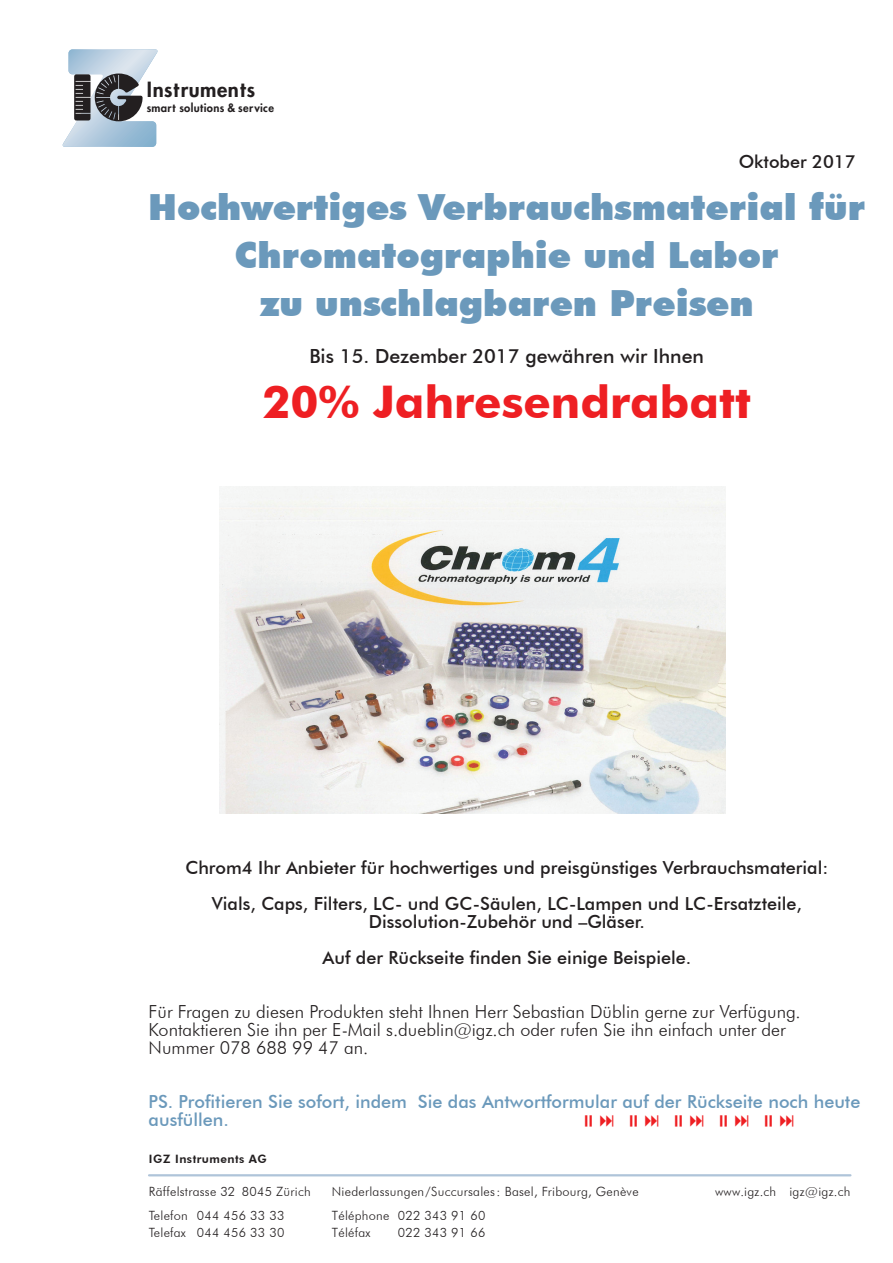
<style>
.page{position:relative;width:893px;height:1263px;background:#fff}
.page>*{position:absolute;margin:0;border:0;box-sizing:border-box;transform-origin:0 0}
.t1{font:700 45px "Futura BT";color:#ee1f23}
.t2{font:900 36px/48px "Futura BT";color:#6b99bb;text-align:center}
.t3{font:800 20.4px "Futura";letter-spacing:.04em;color:#231f20}
.t4{font:500 19.5px "Futura BT";color:#231f20}
.t5{font:500 18px/36px "Futura BT";color:#231f20;text-align:center}
.t6{font:300 18px/18px "Futura BT";color:#231f20}
.t7{font:500 18px/18px "Futura BT";color:#6b99bb}
.t8{font:300 12.75px "Futura BT";letter-spacing:.02em;color:#231f20}
.t9{font:800 11.55px "Futura BT";letter-spacing:.04em;color:#231f20}
.t10{font:800 11.25px "Futura";letter-spacing:.03em;color:#231f20}
</style>
<div class="page">
<svg style="left:62px;top:49px;width:96px;height:98px"></svg>
<hr style="left:149px;top:1174px;width:701px;height:2px;background:#afc4d9">
<img style="left:220px;top:487px;width:506px;height:326px">
<p class="t3" style="left:147px;top:76px;width:110px">Instruments</p>
<p class="t10" style="left:147px;top:101px;width:129px">smart solutions &amp; service</p>
<p class="t5" style="left:739px;top:144px;width:118px">Oktober 2017</p>
<h2 class="t2" style="left:148px;top:183px;width:719px">Hochwertiges Verbrauchsmaterial für<br>Chromatographie und Labor<br>zu unschlagbaren Preisen</h2>
<p class="t4" style="left:309px;top:344px;width:396px">Bis 15. Dezember 2017 gewähren wir Ihnen</p>
<h1 class="t1" style="left:262px;top:375px;width:490px">20% Jahresendrabatt</h1>
<p class="t5" style="left:185px;top:849px;width:644px">Chrom4 Ihr Anbieter für hochwertiges und preisgünstiges Verbrauchsmaterial:<br>Vials, Caps, Filters, LC- und GC-Säulen, LC-Lampen und LC-Ersatzteile,</p>
<p class="t5" style="left:322px;top:903px;width:370px">Dissolution-Zubehör und –Gläser.<br>Auf der Rückseite finden Sie einige Beispiele.</p>
<p class="t6" style="left:149px;top:1002px;width:653px">Für Fragen zu diesen Produkten steht Ihnen Herr Sebastian Düblin gerne zur Verfügung.<br>Kontaktieren Sie ihn per E-Mail s.dueblin@igz.ch oder rufen Sie ihn einfach unter der<br>Nummer 078 688 99 47 an.</p>
<p class="t7" style="left:149px;top:1092px;width:713px">PS. Profitieren Sie sofort, indem Sie das Antwortformular auf der Rückseite noch heute ausfüllen.</p>
<p class="t9" style="left:149px;top:1151px;width:120px">IGZ Instruments AG</p>
<p class="t8" style="left:149px;top:1183px;width:163px">Räffelstrasse 32 8045 Zürich</p>
<p class="t8" style="left:332px;top:1183px;width:308px">Niederlassungen/Succursales: Basel, Fribourg, Genève</p>
<p class="t8" style="left:149px;top:1208px;width:137px">Telefon 044 456 33 33</p>
<p class="t8" style="left:332px;top:1208px;width:155px">Téléphone 022 343 91 60</p>
<p class="t8" style="left:149px;top:1224px;width:137px">Telefax 044 456 33 30</p>
<p class="t8" style="left:332px;top:1224px;width:40px">Téléfax</p>
<p class="t8" style="left:398px;top:1224px;width:89px">022 343 91 66</p>
<p class="t8" style="left:715px;top:1183px;width:137px">www.igz.ch igz@igz.ch</p>
</div>
